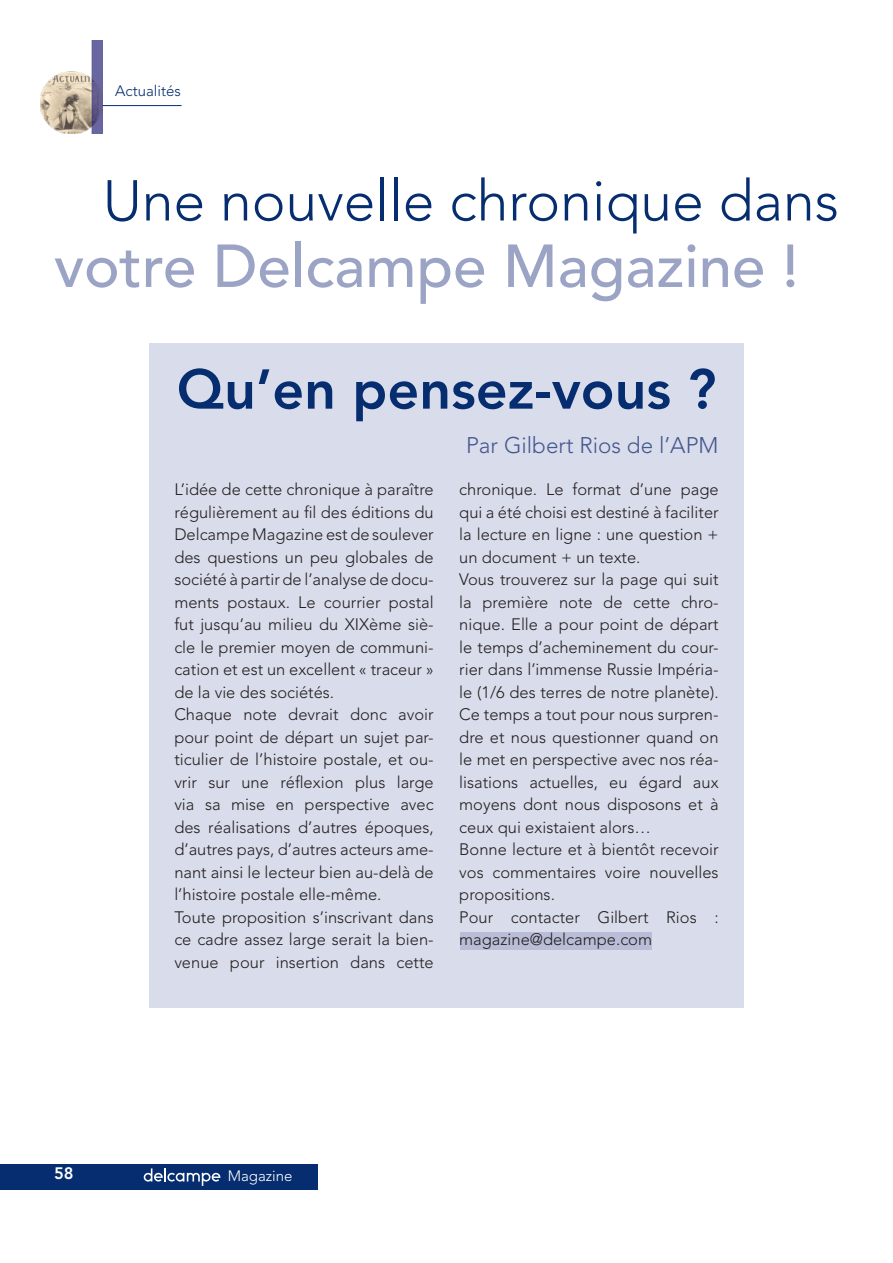
<style>
.page{position:relative;width:893px;height:1263px;background:#fff}
.page>*{position:absolute;margin:0;border:0;box-sizing:border-box;transform-origin:0 0}
.Titre_Bold{font:500 60px "Avenir";color:#9ca4c6}
.Titre_regular{font:300 57px "Avenir";color:#052d6f}
.Titre_regular-2{font:800 55.5px "Avenir";color:#052d6f}
.Chapeau{font:300 22.5px "Avenir";color:#45578f}
.Texte-sans_debordeme{font:300 16.5px/22.5px "Avenir";color:#231f20;text-align:justify}
.t1{font:800 16.5px "Avenir";color:#fff}
.t2{font:300 15px "Avenir";color:#052d6f}
.t3{font:300 15px "Avenir";color:#fff}
</style>
<div class="page">
<div style="left:0;top:1164px;width:318px;height:25px;background:#052d6f"></div>
<svg style="left:144px;top:1168px;width:76px;height:18px"></svg>
<img style="left:40px;top:40px;width:62px;height:93px">
<hr style="left:102px;top:105px;width:80px;height:1px;background:#052d6f">
<div style="left:149px;top:343px;width:595px;height:665px;background:#d9dcea"></div>
<div style="left:460px;top:932px;width:192px;height:17px;background:#b9bdd7"></div>
<p class="t2" style="left:115px;top:82px;width:67px">Actualités</p>
<p class="Titre_regular" style="left:103px;top:167px;width:738px">Une nouvelle chronique dans</p>
<p class="Titre_Bold" style="left:54px;top:231px;width:746px">votre Delcampe Magazine !</p>
<p class="Titre_regular-2" style="left:177px;top:356px;width:541px">Qu’en pensez-vous ?</p>
<p class="Chapeau" style="left:466px;top:432px;width:254px">Par Gilbert Rios de l’APM</p>
<p class="Texte-sans_debordeme" style="left:174px;top:478px;width:261px">L’idée de cette chronique à paraître régulièrement au fil des éditions du Delcampe Magazine est de soulever des questions un peu globales de société à partir de l’analyse de docu&shy;ments postaux. Le courrier postal fut jusqu’au milieu du XIXème siè&shy;cle le premier moyen de communi&shy;cation et est un excellent « traceur » de la vie des sociétés.</p>
<p class="Texte-sans_debordeme" style="left:174px;top:703px;width:261px">Chaque note devrait donc avoir pour point de départ un sujet par&shy;ticulier de l’histoire postale, et ou&shy;vrir sur une réflexion plus large via sa mise en perspective avec des réalisations d’autres époques, d’autres pays, d’autres acteurs ame&shy;nant ainsi le lecteur bien au-delà de l’histoire postale elle-même.</p>
<p class="Texte-sans_debordeme" style="left:174px;top:906px;width:261px">Toute proposition s’inscrivant dans ce cadre assez large serait la bien&shy;venue pour insertion dans cette</p>
<p class="Texte-sans_debordeme" style="left:459px;top:478px;width:261px">chronique. Le format d’une page qui a été choisi est destiné à faciliter la lecture en ligne : une question + un document + un texte.</p>
<p class="Texte-sans_debordeme" style="left:459px;top:568px;width:261px">Vous trouverez sur la page qui suit la première note de cette chro&shy;nique. Elle a pour point de départ le temps d’acheminement du cour&shy;rier dans l’immense Russie Impéria&shy;le (1/6 des terres de notre planète).<br>Ce temps a tout pour nous surpren&shy;dre et nous questionner quand on le met en perspective avec nos réa&shy;lisations actuelles, eu égard aux moyens dont nous disposons et à ceux qui existaient alors…</p>
<p class="Texte-sans_debordeme" style="left:459px;top:838px;width:261px">Bonne lecture et à bientôt recevoir vos commentaires voire nouvelles propositions.</p>
<p class="Texte-sans_debordeme" style="left:459px;top:906px;width:261px">Pour contacter Gilbert Rios : magazine@delcampe.com</p>
<p class="t1" style="left:54px;top:1164px;width:21px">58</p>
<p class="t3" style="left:228px;top:1167px;width:66px">Magazine</p>
</div>
